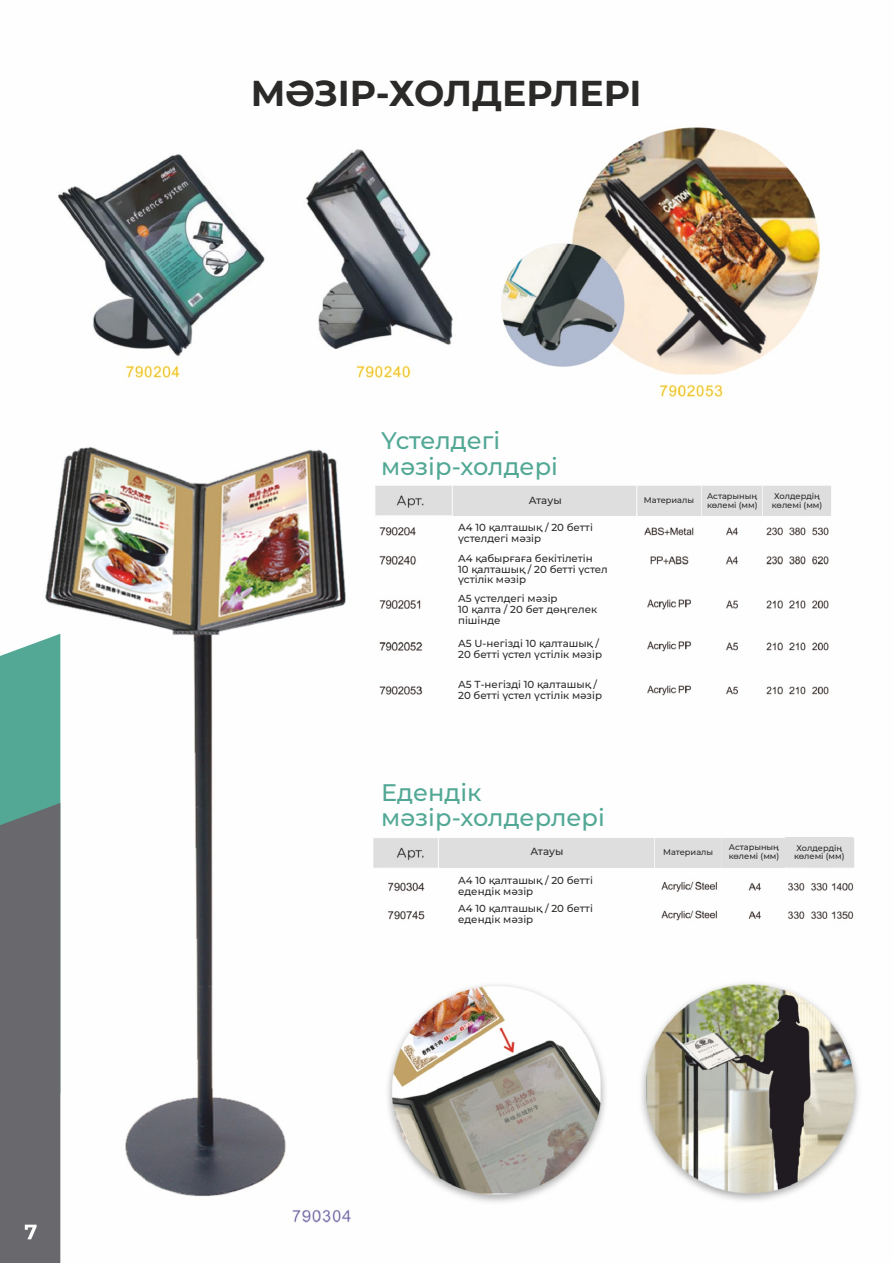
<style>
.page{position:relative;width:893px;height:1263px;background:#fff}
.page>*{position:absolute;margin:0;border:0;box-sizing:border-box;transform-origin:0 0}
.t1{font:700 36px "Montserrat";color:#2b2a29}
.t2{font:500 24px/25.3px "Montserrat";color:#52a895}
.t3{font:500 10.35px "Montserrat";color:#2b2a29}
.t4{font:500 10.2px/10.8px "Montserrat";color:#2b2a29}
.t5{font:500 8.25px/8.7px "Montserrat";color:#2b2a29}
</style>
<div class="page">
<img style="left:45px;top:447px;width:306px;height:789px">
<img style="left:387px;top:983px;width:472px;height:220px">
<svg style="left:0;top:634px;width:60px;height:629px;background:#657c7a"></svg>
<img style="left:375px;top:485px;width:456px;height:211px">
<img style="left:58px;top:127px;width:763px;height:271px">
<img style="left:373px;top:837px;width:481px;height:84px">
<div style="left:454px;top:487px;width:182px;height:29px;background:#dedede"></div>
<div style="left:638px;top:487px;width:62px;height:29px;background:#dedede"></div>
<div style="left:702px;top:486px;width:60px;height:30px;background:#dedede"></div>
<div style="left:763px;top:486px;width:68px;height:29px;background:#dedede"></div>
<div style="left:440px;top:838px;width:213px;height:29px;background:#dedede"></div>
<div style="left:655px;top:838px;width:66px;height:29px;background:#dedede"></div>
<div style="left:723px;top:838px;width:62px;height:29px;background:#dedede"></div>
<div style="left:786px;top:838px;width:67px;height:29px;background:#dedede"></div>
<div style="left:453px;top:518px;width:184px;height:200px;background:#fefefe"></div>
<div style="left:453px;top:869px;width:184px;height:63px;background:#fefefe"></div>
<h1 class="t1" style="left:251px;top:71px;width:392px">МӘЗІР-ХОЛДЕРЛЕРІ</h1>
<h2 class="t2" style="left:381px;top:428px;width:178px">Үстелдегі мәзір-холдері</h2>
<p class="t3" style="left:529px;top:494px;width:34px">Атауы</p>
<p class="t5" style="left:644px;top:496px;width:52px">Материалы</p>
<p class="t5" style="left:707px;top:492px;width:52px">Астарының көлемі (мм)</p>
<p class="t5" style="left:772px;top:492px;width:52px">Холдердің көлемі (мм)</p>
<p class="t4" style="left:458px;top:522px;width:136px">А4 10 қалташық / 20 бетті үстелдегі мәзір</p>
<p class="t4" style="left:458px;top:553px;width:151px">А4 қабырғаға бекітілетін<br>10 қалташық / 20 бетті үстел үстілік мәзір</p>
<p class="t4" style="left:458px;top:593px;width:141px">А5 үстелдегі мәзір<br>10 қалта / 20 бет дөңгелек пішінде</p>
<p class="t4" style="left:458px;top:638px;width:145px">А5 U-негізді 10 қалташық /<br>20 бетті үстел үстілік мәзір</p>
<p class="t4" style="left:458px;top:679px;width:145px">А5 Т-негізді 10 қалташық /<br>20 бетті үстел үстілік мәзір</p>
<h2 class="t2" style="left:381px;top:779px;width:225px">Едендік мәзір-холдерлері</h2>
<p class="t3" style="left:530px;top:845px;width:34px">Атауы</p>
<p class="t5" style="left:663px;top:847px;width:52px">Материалы</p>
<p class="t5" style="left:729px;top:843px;width:52px">Астарының көлемі (мм)</p>
<p class="t5" style="left:794px;top:843px;width:52px">Холдердің көлемі (мм)</p>
<p class="t4" style="left:458px;top:875px;width:136px">А4 10 қалташық / 20 бетті едендік мәзір</p>
<p class="t4" style="left:458px;top:903px;width:136px">А4 10 қалташық / 20 бетті едендік мәзір</p>
</div>
